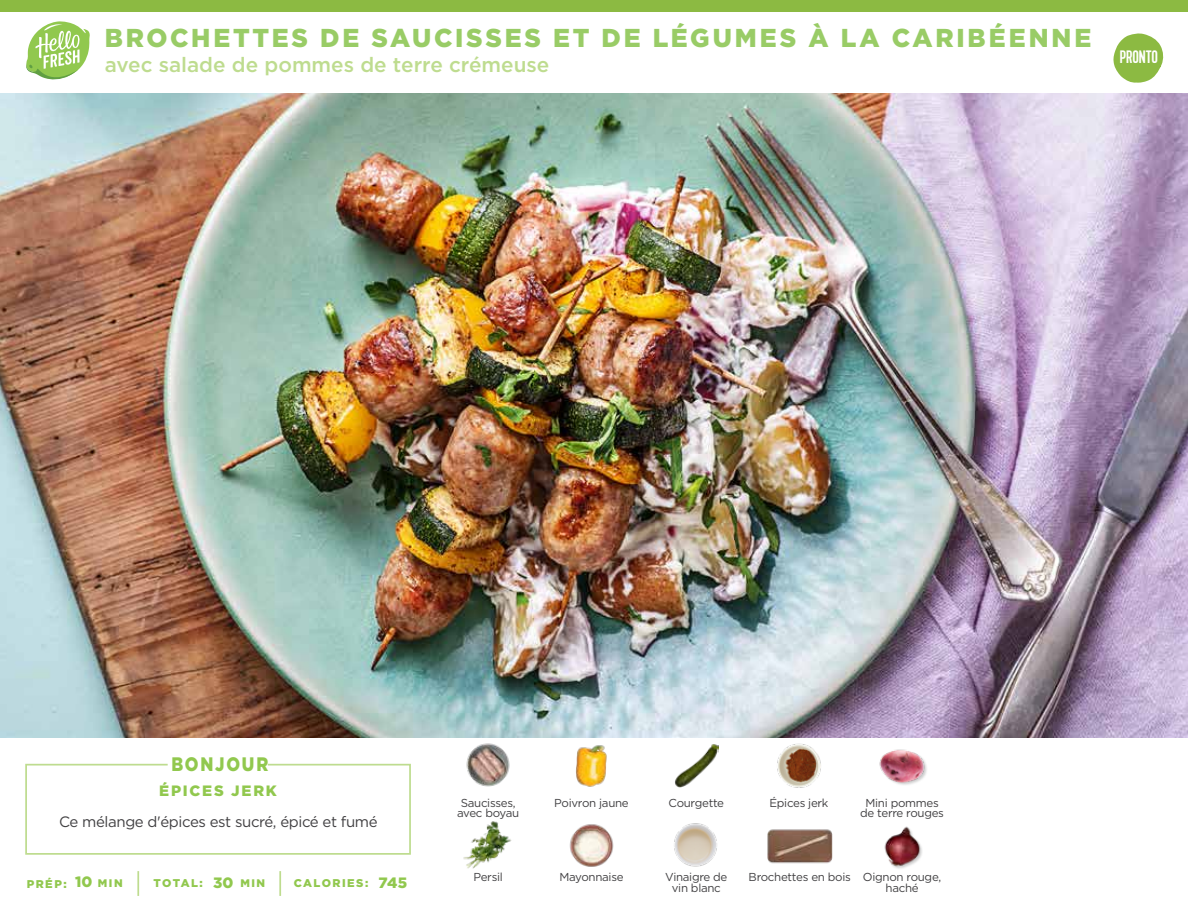
<style>
.page{position:relative;width:1188px;height:918px;background:#fff}
.page>*{position:absolute;margin:0;border:0;box-sizing:border-box;transform-origin:0 0}
.t1{font:900 25.8px "Gotham";letter-spacing:.11em;color:#9c6}
.t2{font:500 20.7px "Gotham";color:#bedc8f}
.t3{font:900 19.5px "Gotham";letter-spacing:.11em;color:#91c84e;scale:.85 1}
.t4{font:18px "Kapra";letter-spacing:-.01em;color:#fff}
.t5{font:15px "Gotham";letter-spacing:-.025em;color:#414042}
.t6{font:900 15px "Gotham";letter-spacing:.115em;color:#91c84e}
.t7{font:11.55px/10.5px "Gotham";letter-spacing:-.025em;color:#414042;text-align:center}
.t8{font:900 11.25px "Gotham";letter-spacing:.125em;color:#91c84e}
.t9{font:900 10.95px "Gotham";letter-spacing:.135em;color:#91c84e}
</style>
<div class="page">
<div style="left:0;top:0;width:1188px;height:12px;background:#8cba42"></div>
<img style="left:0;top:93px;width:1188px;height:644px">
<svg style="left:25px;top:763px;width:386px;height:92px"></svg>
<img style="left:466px;top:743px;width:44px;height:44px">
<img style="left:463px;top:821px;width:49px;height:47px">
<img style="left:675px;top:744px;width:44px;height:43px">
<img style="left:674px;top:823px;width:43px;height:44px">
<img style="left:569px;top:824px;width:45px;height:43px">
<img style="left:767px;top:829px;width:65px;height:35px">
<img style="left:777px;top:743px;width:44px;height:45px">
<hr style="left:137px;top:871px;width:2px;height:25px;background:#bedc8f">
<hr style="left:279px;top:871px;width:2px;height:25px;background:#bedc8f">
<img style="left:576px;top:745px;width:31px;height:42px">
<img style="left:879px;top:749px;width:48px;height:36px">
<div style="left:885px;top:827px;width:38px;height:43px;background:#000;opacity:.2"></div>
<img style="left:884px;top:826px;width:39px;height:42px">
<svg style="left:1113px;top:33px;width:51px;height:50px"></svg>
<div style="left:1120px;top:50px;width:40px;height:17px;background:#8cba42"></div>
<svg style="left:26px;top:21px;width:64px;height:59px"></svg>
<h1 class="t1" style="left:105px;top:23px;width:988px">BROCHETTES DE SAUCISSES ET DE LÉGUMES À LA CARIBÉENNE</h1>
<h2 class="t2" style="left:105px;top:52px;width:446px">avec salade de pommes de terre crémeuse</h2>
<h3 class="t4" style="left:1120px;top:46px;width:40px">PRONTO</h3>
<h3 class="t3" style="left:171px;top:753px;width:116px">BONJOUR</h3>
<p class="t6" style="left:159px;top:782px;width:119px">ÉPICES JERK</p>
<p class="t5" style="left:59px;top:812px;width:320px">Ce mélange d'épices est sucré, épicé et fumé</p>
<p class="t7" style="left:457px;top:797px;width:64px">Saucisses, avec boyau</p>
<p class="t7" style="left:554px;top:797px;width:76px">Poivron jaune</p>
<p class="t7" style="left:769px;top:797px;width:61px">Épices jerk</p>
<p class="t7" style="left:669px;top:797px;width:57px">Courgette</p>
<p class="t7" style="left:860px;top:797px;width:85px">Mini pommes de terre rouges</p>
<p class="t6" style="left:75px;top:873px;width:19px">10</p>
<p class="t6" style="left:213px;top:874px;width:22px">30</p>
<p class="t8" style="left:27px;top:878px;width:41px">PRÉP:</p>
<p class="t9" style="left:98px;top:877px;width:26px">MIN</p>
<p class="t8" style="left:154px;top:877px;width:51px">TOTAL:</p>
<p class="t9" style="left:240px;top:877px;width:26px">MIN</p>
<p class="t8" style="left:294px;top:877px;width:76px">CALORIES:</p>
<p class="t7" style="left:473px;top:872px;width:31px">Persil</p>
<p class="t7" style="left:559px;top:872px;width:66px">Mayonnaise</p>
<p class="t7" style="left:749px;top:872px;width:104px">Brochettes en bois</p>
<p class="t7" style="left:665px;top:872px;width:64px">Vinaigre de</p>
<p class="t6" style="left:379px;top:874px;width:30px">745</p>
<p class="t7" style="left:672px;top:882px;width:51px">vin blanc</p>
<p class="t7" style="left:863px;top:872px;width:80px">Oignon rouge, haché</p>
</div>
